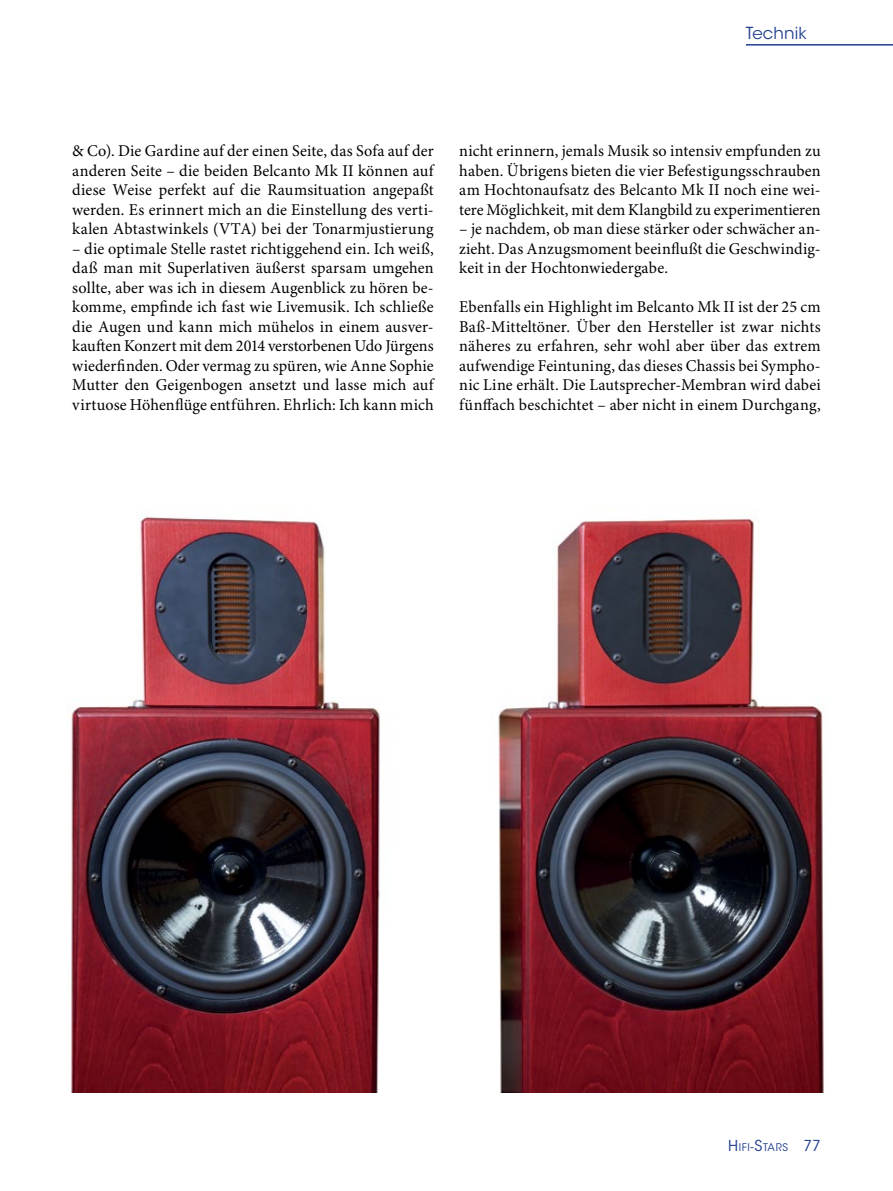
<style>
.page{position:relative;width:893px;height:1191px;background:#fff}
.page>*{position:absolute;margin:0;border:0;box-sizing:border-box;transform-origin:0 0}
.t1{font:16.5px/19.5px "Minion Pro";letter-spacing:.01em;color:#000;text-align:justify}
.t2{font:16.5px "ITC Avant Garde Std";letter-spacing:.01em;color:#224090}
.t3{font:15px "ITC Avant Garde Std";color:#224090}
.t4{font:10.5px "ITC Avant Garde Std";letter-spacing:.055em;color:#224090}
.s1{font-size:15px}
.s2{font-size:12px}
</style>
<div class="page">
<img style="left:71px;top:516px;width:753px;height:576px">
<hr style="left:746px;top:44px;width:147px;height:2px;background:#224090">
<p class="t2" style="left:746px;top:23px;width:62px">Technik</p>
<p class="t1" style="left:72px;top:142px;width:363px">&amp; Co). Die Gardine auf der einen Seite, das Sofa auf der anderen Seite – die beiden Belcanto Mk II können auf diese Weise perfekt auf die Raumsituation angepaßt werden. Es erinnert mich an die Einstellung des verti&shy;kalen Abtastwinkels (VTA) bei der Tonarmjustierung</p>
<p class="t1" style="left:72px;top:239px;width:363px">– die optimale Stelle rastet richtiggehend ein. Ich weiß, daß man mit Superlativen äußerst sparsam umgehen sollte, aber was ich in diesem Augenblick zu hören be&shy;komme, empfinde ich fast wie Livemusik. Ich schließe die Augen und kann mich mühelos in einem ausver&shy;kauften Konzert mit dem 2014 verstorbenen Udo Jürgens wiederfinden. Oder vermag zu spüren, wie Anne Sophie Mutter den Geigenbogen ansetzt und lasse mich auf virtuose Höhenflüge entführen. Ehrlich: Ich kann mich</p>
<p class="t1" style="left:459px;top:142px;width:363px">nicht erinnern, jemals Musik so intensiv empfunden zu haben. Übrigens bieten die vier Befestigungsschrauben am Hochtonaufsatz des Belcanto Mk II noch eine wei&shy;tere Möglichkeit, mit dem Klangbild zu experimentieren</p>
<p class="t1" style="left:459px;top:220px;width:363px">– je nachdem, ob man diese stärker oder schwächer an&shy;zieht. Das Anzugsmoment beeinflußt die Geschwindig&shy;keit in der Hochtonwiedergabe.</p>
<p class="t1" style="left:459px;top:298px;width:363px">Ebenfalls ein Highlight im Belcanto Mk II ist der 25 cm Baß-Mitteltöner. Über den Hersteller ist zwar nichts näheres zu erfahren, sehr wohl aber über das extrem aufwendige Feintuning, das dieses Chassis bei Sympho&shy;nic Line erhält. Die Lautsprecher-Membran wird dabei fünffach beschichtet – aber nicht in einem Durchgang,</p>
<p class="t4" style="left:728px;top:1140px;width:61px"><span class="s1">H</span>IFI<span class="s2">-</span><span class="s1">S</span>TARS</p>
<p class="t3" style="left:803px;top:1136px;width:19px">77</p>
</div>
